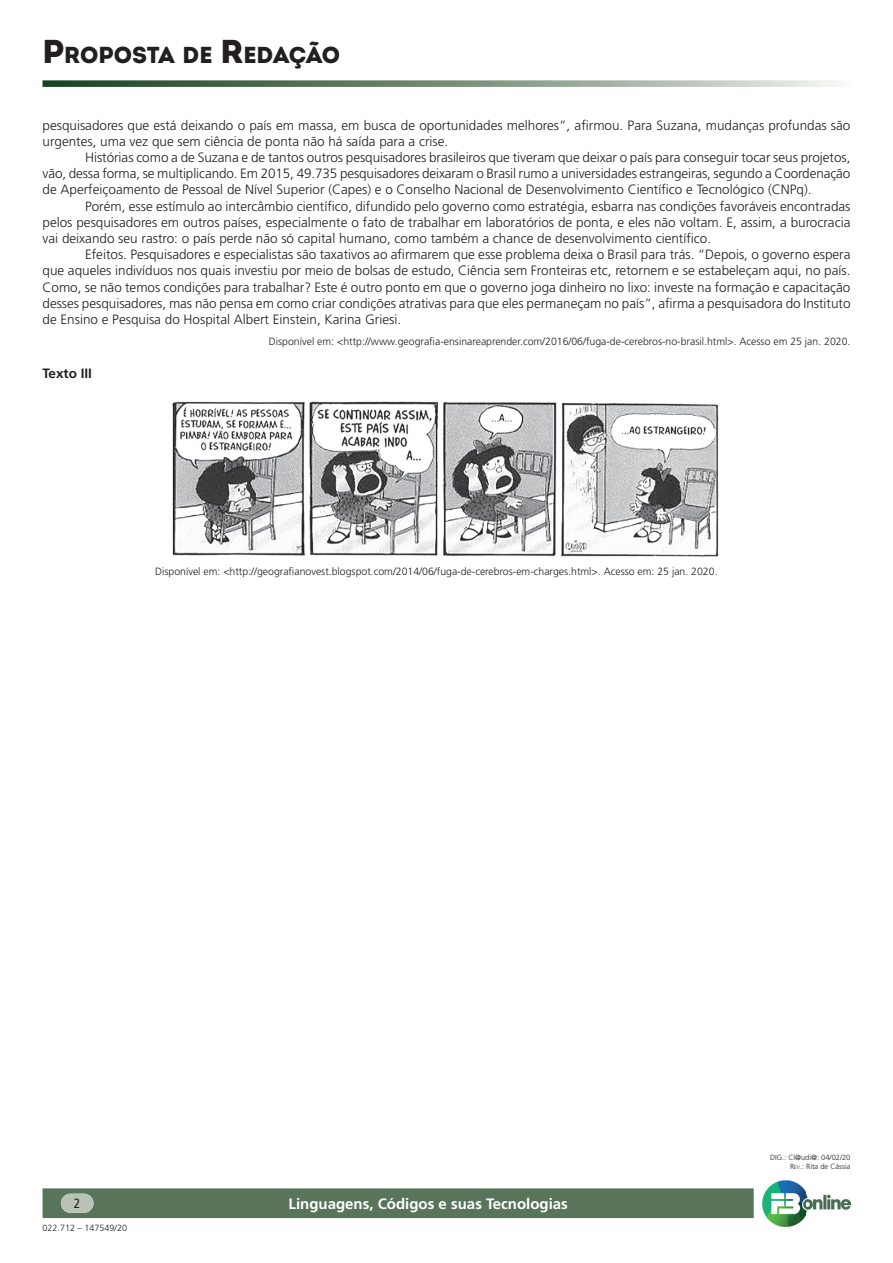
<style>
.page{position:relative;width:893px;height:1263px;background:#fff}
.page>*{position:absolute;margin:0;border:0;box-sizing:border-box;transform-origin:0 0}
.t1{font:900 23.1px "Intro";letter-spacing:-.005em;color:#231f20}
.t2{font:700 15px "Frutiger";color:#fff}
.t3{font:300 13.5px/16.2px "Frutiger";color:#231f20;text-align:justify}
.t4{font:700 13.5px "Frutiger";color:#231f20}
.t5{font:condensed 13.5px "Frutiger";color:#231f20}
.t6{font:300 10.5px "Frutiger";color:#231f20}
.t7{font:300 9px "Frutiger";color:#231f20}
.t8{font:300 7.5px/9px "Frutiger";color:#231f20;text-align:right}
.s1{font-size:33px}
.s2{font-size:5.25px}
</style>
<div class="page">
<div style="left:43px;top:1188px;width:711px;height:30px;background:#58745a"></div>
<svg style="left:43px;top:80px;width:794px;height:7px;background:#829884"></svg>
<img style="left:763px;top:1180px;width:87px;height:46px">
<div style="left:61px;top:1194px;width:33px;height:19px;background:#b8c3b6;border-radius:10px"></div>
<img style="left:172px;top:401px;width:547px;height:156px">
<h1 class="t1" style="left:43px;top:40px;width:299px"><span class="s1">P</span>ROPOSTA DE <span class="s1">R</span>EDAÇÃO</h1>
<p class="t3" style="left:43px;top:117px;width:809px">pesquisadores que está deixando o país em massa, em busca de oportunidades melhores”, afirmou. Para Suzana, mudanças profundas são urgentes, uma vez que sem ciência de ponta não há saída para a crise.</p>
<p class="t3" style="left:43px;top:149px;width:809px;text-indent:43px">Histórias como a de Suzana e de tantos outros pesquisadores brasileiros que tiveram que deixar o país para conseguir tocar seus projetos, vão, dessa forma, se multiplicando. Em 2015, 49.735 pesquisadores deixaram o Brasil rumo a universidades estrangeiras, segundo a Coordenação de Aperfeiçoamento de Pessoal de Nível Superior (Capes) e o Conselho Nacional de Desenvolvimento Científico e Tecnológico (CNPq).</p>
<p class="t3" style="left:43px;top:198px;width:809px;text-indent:43px">Porém, esse estímulo ao intercâmbio científico, difundido pelo governo como estratégia, esbarra nas condições favoráveis encontradas pelos pesquisadores em outros países, especialmente o fato de trabalhar em laboratórios de ponta, e eles não voltam. E, assim, a burocracia vai deixando seu rastro: o país perde não só capital humano, como também a chance de desenvolvimento científico.</p>
<p class="t3" style="left:43px;top:246px;width:809px;text-indent:43px">Efeitos. Pesquisadores e especialistas são taxativos ao afirmarem que esse problema deixa o Brasil para trás. “Depois, o governo espera que aqueles indivíduos nos quais investiu por meio de bolsas de estudo, Ciência sem Fronteiras etc, retornem e se estabeleçam aqui, no país.<br>Como, se não temos condições para trabalhar? Este é outro ponto em que o governo joga dinheiro no lixo: investe na formação e capacitação desses pesquisadores, mas não pensa em como criar condições atrativas para que eles permaneçam no país”, afirma a pesquisadora do Instituto de Ensino e Pesquisa do Hospital Albert Einstein, Karina Griesi.</p>
<p class="t6" style="left:269px;top:336px;width:583px">Disponível em: &lt;http://www.geografia-ensinareaprender.com/2016/06/fuga-de-cerebros-no-brasil.html&gt;. Acesso em 25 jan. 2020.</p>
<p class="t4" style="left:43px;top:366px;width:51px">Texto III</p>
<p class="t6" style="left:155px;top:565px;width:564px">Disponível em: &lt;http://geografianovest.blogspot.com/2014/06/fuga-de-cerebros-em-charges.html&gt;. Acesso em: 25 jan. 2020.</p>
<p class="t5" style="left:74px;top:1196px;width:8px">2</p>
<p class="t2" style="left:289px;top:1195px;width:281px">Linguagens, Códigos e suas Tecnologias</p>
<p class="t7" style="left:43px;top:1222px;width:86px">022.712 – 147549/20</p>
<p class="t8" style="left:770px;top:1153px;width:82px">DIG.: Cl@udi@: 04/02/20<br>R<span class="s2">EV</span>.: Rita de Cássia</p>
</div>
